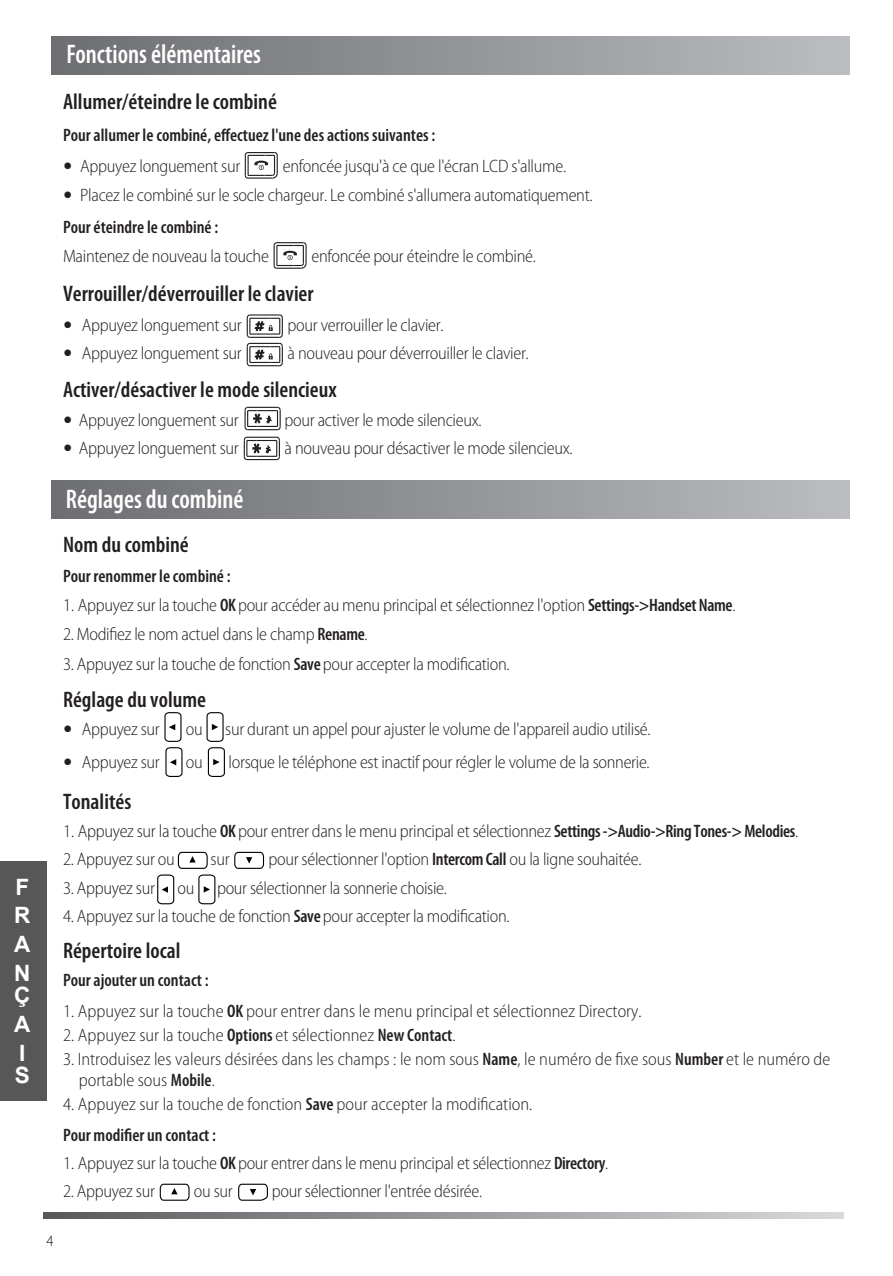
<style>
.page{position:relative;width:893px;height:1276px;background:#fff}
.page>*{position:absolute;margin:0;border:0;box-sizing:border-box;transform-origin:0 0}
.t1{font:600 condensed 27px "Myriad Pro";color:#fff;scale:.94 1}
.t2{font:700 27px "Adobe Gothic Std";color:#fff}
.t3{font:600 condensed 22.5px "Myriad Pro";color:#231f20}
.t4{font:700 22.5px/28.8px "Arial";color:#fff;text-align:justify}
.t5{font:300 semi-condensed 18px/21.6px "Myriad Pro";letter-spacing:-.015em;color:#231f20}
.t6{font:600 condensed 18px "Myriad Pro";color:#231f20}
.t7{font:300 semi-condensed 15.75px "Myriad Pro";color:#231f20}
.s1{font-weight:600;font-stretch:condensed}
</style>
<div class="page">
<svg style="left:159px;top:1183px;width:31px;height:18px"></svg>
<svg style="left:238px;top:1183px;width:30px;height:18px"></svg>
<svg style="left:244px;top:152px;width:34px;height:27px"></svg>
<svg style="left:273px;top:242px;width:34px;height:27px"></svg>
<svg style="left:246px;top:314px;width:37px;height:53px"></svg>
<svg style="left:243px;top:406px;width:38px;height:55px"></svg>
<svg style="left:164px;top:712px;width:19px;height:65px"></svg>
<svg style="left:206px;top:712px;width:19px;height:65px"></svg>
<svg style="left:234px;top:851px;width:31px;height:18px"></svg>
<svg style="left:157px;top:851px;width:59px;height:54px"></svg>
<div style="left:51px;top:37px;width:799px;height:38px;background:linear-gradient(to right,#6b6d70,#bbbcc0)"></div>
<div style="left:51px;top:480px;width:799px;height:39px;background:linear-gradient(to right,#6b6d70,#bbbcc0)"></div>
<div style="left:0;top:861px;width:47px;height:239px;background:#585757"></div>
<svg style="left:43px;top:1212px;width:800px;height:6px;background:#97989b"></svg>
<p class="t4" style="left:14px;top:873px;width:18px">F R A N</p>
<p class="t4" style="left:14px;top:982px;width:18px">Ç A I</p>
<p class="t4" style="left:15px;top:1062px;width:16px">S</p>
<h1 class="t2" style="left:67px;top:40px;width:211px">Bas c Opera ions</h1>
<h1 class="t1" style="left:67px;top:40px;width:208px">Fonctions élémentaires</h1>
<p class="t3" style="left:63px;top:89px;width:215px">Allumer/éteindre le combiné</p>
<p class="t6" style="left:63px;top:125px;width:374px">Pour allumer le combiné, effectuez l'une des actions suivantes :</p>
<p class="t5" style="left:80px;top:156px;width:161px">Appuyez longuement sur</p>
<p class="t5" style="left:80px;top:152px;width:514px;line-height:28.3px;text-indent:202px">enfoncée jusqu'à ce que l'écran LCD s'allume.<br>Placez le combiné sur le socle chargeur. Le combiné s'allumera automatiquement.</p>
<p class="t6" style="left:63px;top:218px;width:157px">Pour éteindre le combiné :</p>
<p class="t5" style="left:63px;top:245px;width:207px">Maintenez de nouveau la touche</p>
<p class="t5" style="left:311px;top:245px;width:226px">enfoncée pour éteindre le combiné.</p>
<p class="t3" style="left:63px;top:281px;width:252px">Verrouiller/déverrouiller le clavier</p>
<p class="t5" style="left:82px;top:314px;width:161px">Appuyez longuement sur</p>
<p class="t5" style="left:288px;top:314px;width:157px">pour verrouiller le clavier.</p>
<p class="t5" style="left:82px;top:343px;width:161px">Appuyez longuement sur</p>
<p class="t5" style="left:288px;top:343px;width:243px">à nouveau pour déverrouiller le clavier.</p>
<p class="t3" style="left:63px;top:377px;width:275px">Activer/désactiver le mode silencieux</p>
<p class="t5" style="left:79px;top:409px;width:161px">Appuyez longuement sur</p>
<p class="t5" style="left:285px;top:409px;width:198px">pour activer le mode silencieux.</p>
<p class="t5" style="left:79px;top:437px;width:161px">Appuyez longuement sur</p>
<p class="t5" style="left:285px;top:437px;width:290px">à nouveau pour désactiver le mode silencieux.</p>
<h1 class="t2" style="left:67px;top:481px;width:215px">Hand et Settings</h1>
<h1 class="t1" style="left:66px;top:484px;width:191px">Réglages du combiné</h1>
<p class="t3" style="left:63px;top:532px;width:127px">Nom du combiné</p>
<p class="t6" style="left:63px;top:566px;width:169px">Pour renommer le combiné :</p>
<p class="t5" style="left:63px;top:594px;width:674px">1. Appuyez sur la touche <span class="s1">OK</span> pour accéder au menu principal et sélectionnez l'option <span class="s1">Settings-&gt;Handset Name</span>.</p>
<p class="t5" style="left:63px;top:624px;width:306px">2. Modifiez le nom actuel dans le champ <span class="s1">Rename</span>.</p>
<p class="t5" style="left:63px;top:653px;width:448px">3. Appuyez sur la touche de fonction <span class="s1">Save</span> pour accepter la modification.</p>
<p class="t3" style="left:63px;top:687px;width:145px">Réglage du volume</p>
<p class="t5" style="left:82px;top:719px;width:80px">Appuyez sur</p>
<p class="t5" style="left:186px;top:719px;width:18px">ou</p>
<p class="t5" style="left:225px;top:719px;width:427px">sur durant un appel pour ajuster le volume de l'appareil audio utilisé.</p>
<p class="t5" style="left:82px;top:751px;width:80px">Appuyez sur</p>
<p class="t5" style="left:186px;top:751px;width:18px">ou</p>
<p class="t5" style="left:229px;top:751px;width:423px">lorsque le téléphone est inactif pour régler le volume de la sonnerie.</p>
<p class="t3" style="left:63px;top:789px;width:70px">Tonalités</p>
<p class="t5" style="left:63px;top:820px;width:737px">1. Appuyez sur la touche <span class="s1">OK</span> pour entrer dans le menu principal et sélectionnez <span class="s1">Settings -&gt;Audio-&gt;Ring Tones-&gt; Melodies</span>.</p>
<p class="t5" style="left:63px;top:849px;width:113px">2. Appuyez sur ou</p>
<p class="t5" style="left:211px;top:849px;width:21px">sur</p>
<p class="t5" style="left:269px;top:849px;width:374px">pour sélectionner l'option <span class="s1">Intercom Call</span> ou la ligne souhaitée.</p>
<p class="t5" style="left:63px;top:877px;width:93px">3. Appuyez sur</p>
<p class="t5" style="left:178px;top:877px;width:18px">ou</p>
<p class="t5" style="left:217px;top:877px;width:231px">pour sélectionner la sonnerie choisie.</p>
<p class="t5" style="left:63px;top:905px;width:448px">4. Appuyez sur la touche de fonction <span class="s1">Save</span> pour accepter la modification.</p>
<p class="t3" style="left:63px;top:938px;width:119px">Répertoire local</p>
<p class="t6" style="left:63px;top:970px;width:147px">Pour ajouter un contact :</p>
<p class="t5" style="left:63px;top:1000px;width:580px">1. Appuyez sur la touche <span class="s1">OK</span> pour entrer dans le menu principal et sélectionnez Directory.</p>
<p class="t5" style="left:63px;top:1024px;width:394px">2. Appuyez sur la touche <span class="s1">Options</span> et sélectionnez <span class="s1">New Contact</span>.</p>
<p class="t5" style="left:79px;top:1048px;width:753px;text-indent:-16px">3. Introduisez les valeurs désirées dans les champs : le nom sous <span class="s1">Name</span>, le numéro de fixe sous <span class="s1">Number</span> et le numéro de portable sous <span class="s1">Mobile</span>.</p>
<p class="t5" style="left:63px;top:1089px;width:471px;line-height:30.6px">4. Appuyez sur la touche de fonction <span class="s1">Save</span> pour accepter la modification.<br><span class="s1">Pour modifier un contact :</span></p>
<p class="t5" style="left:63px;top:1152px;width:547px">1. Appuyez sur la touche <span class="s1">OK</span> pour entrer dans le menu principal et sélectionnez <span class="s1">Directory</span>.</p>
<p class="t5" style="left:63px;top:1181px;width:93px">2. Appuyez sur</p>
<p class="t5" style="left:194px;top:1181px;width:40px">ou sur</p>
<p class="t5" style="left:272px;top:1181px;width:212px">pour sélectionner l'entrée désirée.</p>
<p class="t7" style="left:46px;top:1231px;width:9px">4</p>
</div>
